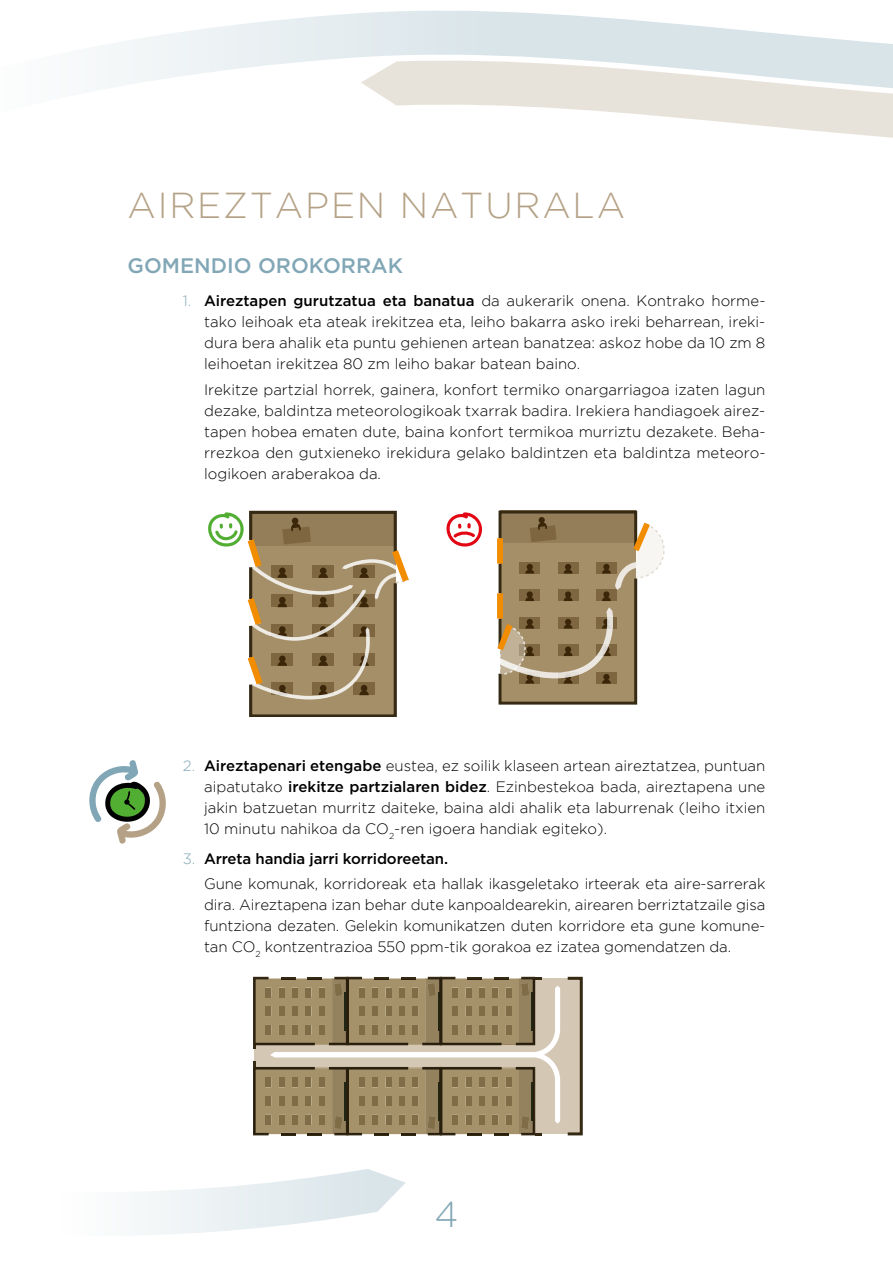
<style>
.page{position:relative;width:893px;height:1263px;background:#fff}
.page>*{position:absolute;margin:0;border:0;box-sizing:border-box;transform-origin:0 0}
.t1{font:300 36px "Gotham";letter-spacing:.05em;color:#b5a286}
.t2{font:300 36px "Gotham";color:#81a7b6}
.t3{font:500 21px "Gotham";color:#81a7b6}
.t4{font:300 15px/21px "Gotham";color:#000;text-align:justify}
.s1{color:#81a7b6}
.s2{font-weight:500}
</style>
<div class="page">
<svg style="left:110px;top:13px;width:251px;height:75px"></svg>
<svg style="left:146px;top:1169px;width:260px;height:66px"></svg>
<svg style="left:361px;top:11px;width:532px;height:127px"></svg>
<svg style="left:89px;top:760px;width:77px;height:84px"></svg>
<svg style="left:446px;top:512px;width:36px;height:35px"></svg>
<svg style="left:208px;top:510px;width:201px;height:207px"></svg>
<svg style="left:497px;top:510px;width:168px;height:195px"></svg>
<div style="left:254px;top:978px;width:327px;height:156px;background:#d4c7b4"></div>
<div style="left:566px;top:977px;width:17px;height:158px;border:3px solid #362914"></div>
<svg style="left:253px;top:977px;width:307px;height:158px"></svg>
<h1 class="t1" style="left:128px;top:185px;width:499px">AIREZTAPEN NATURALA</h1>
<h2 class="t3" style="left:128px;top:253px;width:277px">GOMENDIO OROKORRAK</h2>
<p class="t4" style="left:204px;top:290px;width:563px;text-indent:-21px"><span class="s1">1.</span> <span class="s2">Aireztapen gurutzatua eta banatua</span> da aukerarik onena. Kontrako horme&shy;tako leihoak eta ateak irekitzea eta, leiho bakarra asko ireki beharrean, ireki&shy;dura bera ahalik eta puntu gehienen artean banatzea: askoz hobe da 10 zm 8 leihoetan irekitzea 80 zm leiho bakar batean baino.</p>
<p class="t4" style="left:204px;top:379px;width:563px">Irekitze partzial horrek, gainera, konfort termiko onargarriagoa izaten lagun dezake, baldintza meteorologikoak txarrak badira. Irekiera handiagoek airez&shy;tapen hobea ematen dute, baina konfort termikoa murriztu dezakete. Beha&shy;rrezkoa den gutxieneko irekidura gelako baldintzen eta baldintza meteoro&shy;logikoen araberakoa da.</p>
<p class="t4" style="left:204px;top:755px;width:563px;text-indent:-21px"><span class="s1">2.</span> <span class="s2">Aireztapenari etengabe</span> eustea, ez soilik klaseen artean aireztatzea, puntuan aipatutako <span class="s2">irekitze partzialaren bidez</span>. Ezinbestekoa bada, aireztapena une jakin batzuetan murritz daiteke, baina aldi ahalik eta laburrenak (leiho itxien 10 minutu nahikoa da CO<sub>2</sub>-ren igoera handiak egiteko).</p>
<p class="t4" style="left:204px;top:845px;width:563px;line-height:25.2px;text-indent:-21px"><span class="s1">3.</span> <span class="s2">Arreta handia jarri korridoreetan.<br></span>Gune komunak, korridoreak eta hallak ikasgeletako irteerak eta aire-sarrerak</p>
<p class="t4" style="left:204px;top:894px;width:563px">dira. Aireztapena izan behar dute kanpoaldearekin, airearen berriztatzaile gisa funtziona dezaten. Gelekin komunikatzen duten korridore eta gune komune&shy;tan CO<sub>2</sub> kontzentrazioa 550 ppm-tik gorakoa ez izatea gomendatzen da.</p>
<h1 class="t2" style="left:435px;top:1194px;width:25px">4</h1>
</div>
